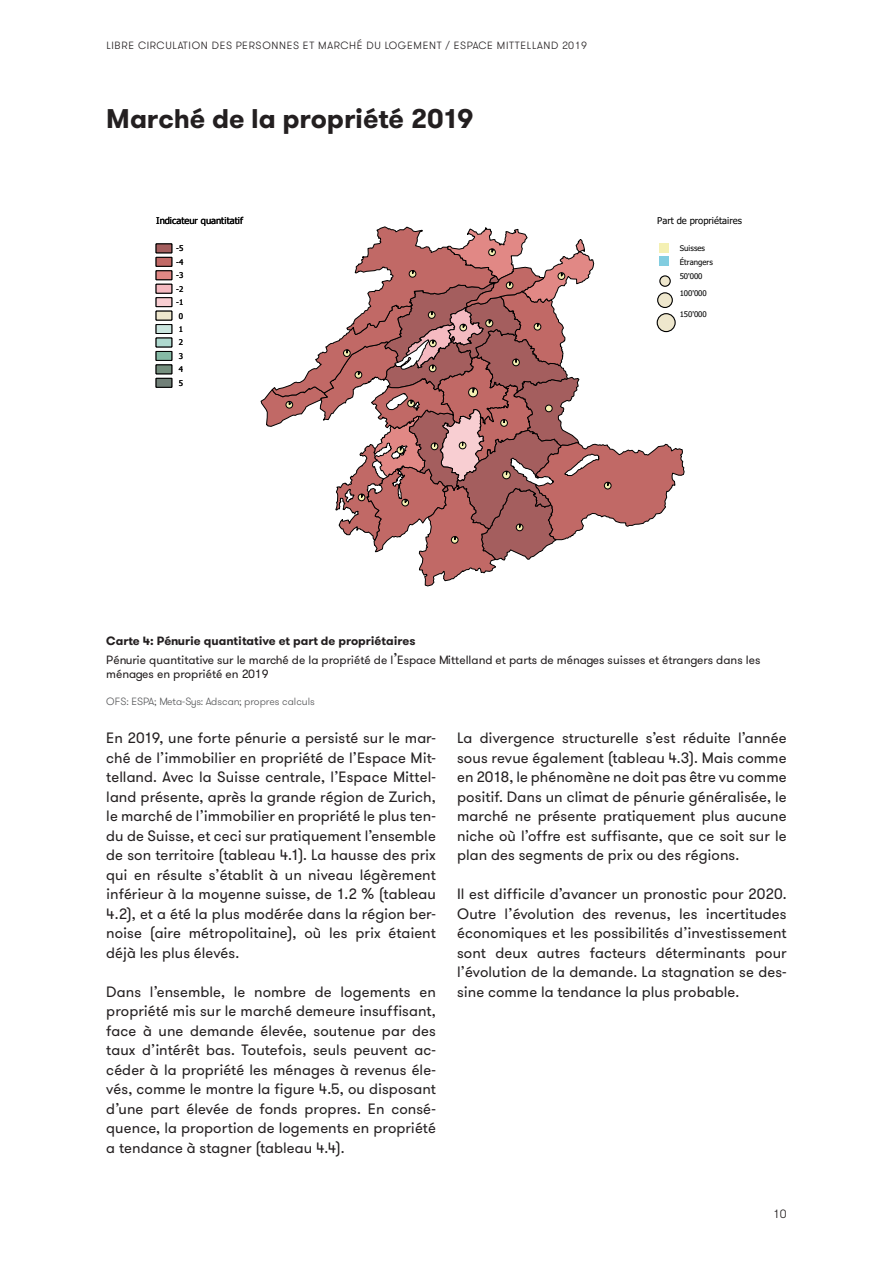
<style>
.page{position:relative;width:893px;height:1263px;background:#fff}
.page>*{position:absolute;margin:0;border:0;box-sizing:border-box;transform-origin:0 0}
.Titel{font:700 27px "GT Walsheim";letter-spacing:-.005em;color:#231f20}
.Lauftext{font:15px/19.5px "GT Walsheim";letter-spacing:.005em;color:#231f20;text-align:justify}
.Bildlegende{font:12px/14.4px "GT Walsheim";color:#231f20}
.Bildlegende-2{font:700 12px "GT Walsheim";color:#231f20}
.t1{font:300 12px "GT Walsheim";color:#231f20}
.t2{font:300 10.5px "GT Walsheim";letter-spacing:.065em;color:#231f20}
.Bildquelle{font:300 10.5px "GT Walsheim";color:#57585a}
.t3{font:9.45px "Tahoma";color:#000}
.t4{font:7.8px/13.5px "Tahoma";letter-spacing:-.005em;color:#000;text-align:center}
.s1{font-size:15px}
</style>
<div class="page">
<div style="left:156px;top:244px;width:16px;height:9px;background:#a45e5e;border:1px solid #000"></div>
<div style="left:156px;top:257px;width:16px;height:10px;background:#c16966;border:1px solid #000"></div>
<div style="left:156px;top:270px;width:16px;height:10px;background:#e18885;border:1px solid #000"></div>
<div style="left:156px;top:284px;width:16px;height:9px;background:#f5bac1;border:1px solid #000"></div>
<div style="left:156px;top:297px;width:16px;height:10px;background:#f8ced2;border:1px solid #000"></div>
<div style="left:156px;top:311px;width:16px;height:9px;background:#eee7cd"></div>
<div style="left:156px;top:324px;width:16px;height:10px;background:#cbe6df;border:1px solid #000"></div>
<div style="left:156px;top:338px;width:16px;height:9px;background:#afd9cf"></div>
<div style="left:156px;top:351px;width:16px;height:10px;background:#86baa5;border:1px solid #000"></div>
<div style="left:156px;top:365px;width:16px;height:9px;background:#758f7e;border:1px solid #000"></div>
<div style="left:156px;top:378px;width:16px;height:10px;background:#718078;border:1px solid #000"></div>
<svg style="left:260px;top:226px;width:425px;height:360px"></svg>
<svg style="left:660px;top:276px;width:10px;height:10px"></svg>
<div style="left:659px;top:275px;width:12px;height:12px;border:1px solid #000;border-radius:50%"></div>
<div style="left:658px;top:293px;width:14px;height:14px;background:#eee7cd;border-radius:50%"></div>
<div style="left:657px;top:292px;width:16px;height:16px;border:1px solid #000;border-radius:50%"></div>
<div style="left:657px;top:314px;width:18px;height:18px;background:#eee7cd;border-radius:50%"></div>
<div style="left:657px;top:313px;width:19px;height:19px;border:1px solid #000;border-radius:50%"></div>
<p class="t2" style="left:106px;top:39px;width:482px">LIBRE CIRCULATION DES PERSONNES ET MARCHÉ DU LOGEMENT / ESPACE MITTELLAND 2019</p>
<p class="Titel" style="left:106px;top:101px;width:369px">Marché de la propriété 2019</p>
<p class="t3" style="left:156px;top:214px;width:89px">Indicateur quantitatif</p>
<p class="t4" style="left:176px;top:241px;width:9px">-5 -4 -3 -2 -1<br>0<br>1<br>2<br>3<br>4<br>5</p>
<p class="t3" style="left:657px;top:214px;width:86px">Part de propriétaires</p>
<p class="t4" style="left:680px;top:241px;width:35px;text-align:left">Suisses<br>Étrangers<br>50'000</p>
<p class="t4" style="left:680px;top:286px;width:29px">100'000</p>
<p class="t4" style="left:680px;top:307px;width:29px">150'000</p>
<p class="Bildlegende-2" style="left:106px;top:633px;width:311px">Carte 4: Pénurie quantitative et part de propriétaires</p>
<p class="Bildlegende" style="left:106px;top:652px;width:656px">Pénurie quantitative sur le marché de la propriété de l<span class="s1">’</span>Espace Mittelland et parts de ménages suisses et étrangers dans les ménages en propriété en 2019</p>
<p class="Bildquelle" style="left:106px;top:695px;width:210px">OFS: ESPA; Meta-Sys: Adscan; propres calculs</p>
<p class="Lauftext" style="left:106px;top:728px;width:331px">En 2019, une forte pénurie a persisté sur le mar&shy;ché de l’immobilier en propriété de l’Espace Mit&shy;telland. Avec la Suisse centrale, l’Espace Mittel&shy;land présente, après la grande région de Zurich, le marché de l’immobilier en propriété le plus ten&shy;du de Suisse, et ceci sur pratiquement l’ensemble de son territoire (tableau 4.1). La hausse des prix qui en résulte s’établit à un niveau légèrement inférieur à la moyenne suisse, de 1.2 % (tableau 4.2), et a été la plus modérée dans la région ber&shy;noise (aire métropolitaine), où les prix étaient déjà les plus élevés.</p>
<p class="Lauftext" style="left:106px;top:982px;width:331px">Dans l’ensemble, le nombre de logements en propriété mis sur le marché demeure insuffisant, face à une demande élevée, soutenue par des taux d’intérêt bas. Toutefois, seuls peuvent ac&shy;céder à la propriété les ménages à revenus éle&shy;vés, comme le montre la figure 4.5, ou disposant d’une part élevée de fonds propres. En consé&shy;quence, la proportion de logements en propriété a tendance à stagner (tableau 4.4).</p>
<p class="Lauftext" style="left:457px;top:728px;width:331px">La divergence structurelle s’est réduite l’année sous revue également (tableau 4.3). Mais comme en 2018, le phénomène ne doit pas être vu comme positif. Dans un climat de pénurie généralisée, le marché ne présente pratiquement plus aucune niche où l’offre est suffisante, que ce soit sur le plan des segments de prix ou des régions.</p>
<p class="Lauftext" style="left:457px;top:884px;width:331px">Il est difficile d’avancer un pronostic pour 2020.<br>Outre l’évolution des revenus, les incertitudes économiques et les possibilités d’investissement sont deux autres facteurs déterminants pour l’évolution de la demande. La stagnation se des&shy;sine comme la tendance la plus probable.</p>
<p class="t1" style="left:773px;top:1206px;width:15px">10</p>
</div>
